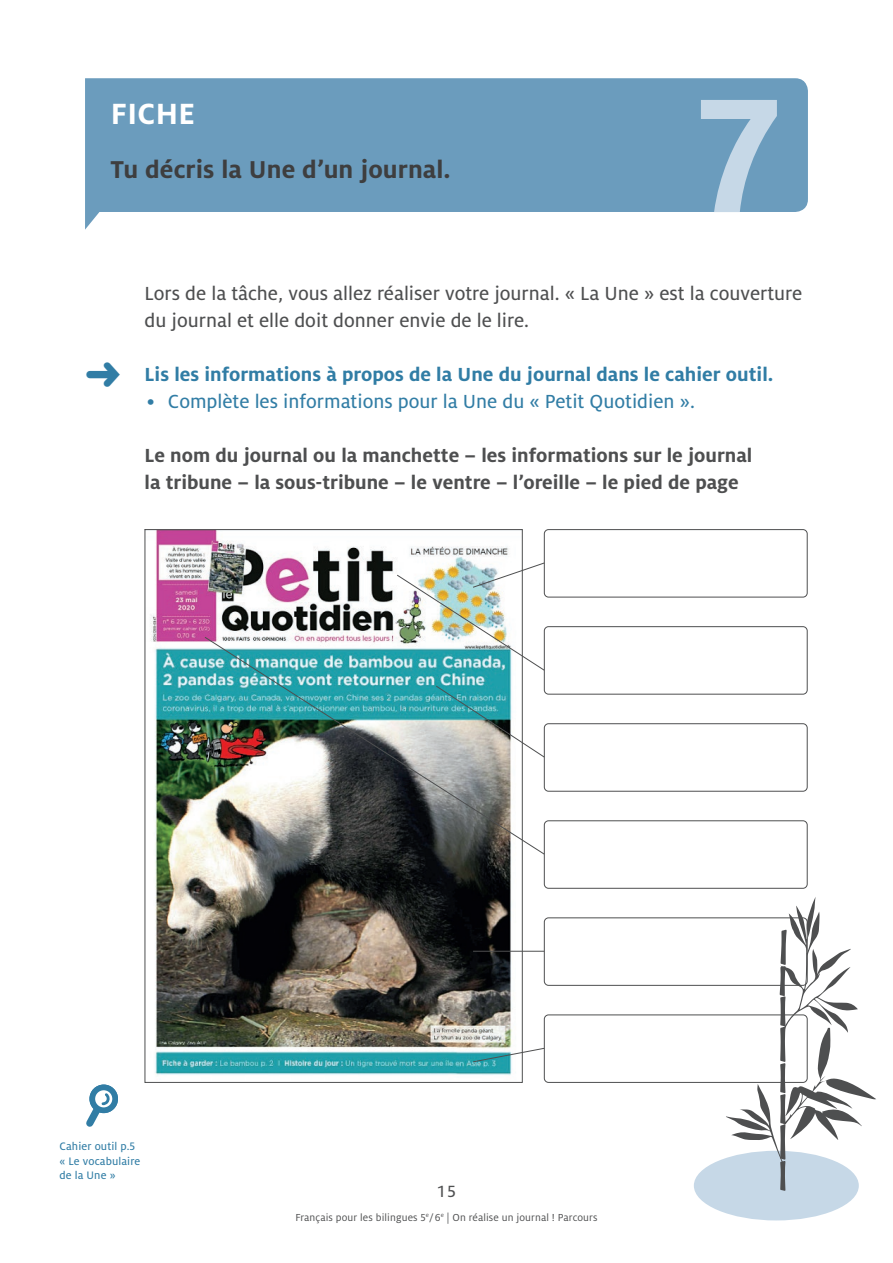
<style>
.page{position:relative;width:893px;height:1263px;background:#fff}
.page>*{position:absolute;margin:0;border:0;box-sizing:border-box;transform-origin:0 0}
.t1{font:700 180px "Milo OT";color:#c6d8e7}
.t2{font:700 32.4px "Milo OT";letter-spacing:.015em;color:#fff}
.t3{font:700 27px "Milo OT";letter-spacing:.005em;color:#3e3e3f}
.t4{font:700 21px/27px "Milo OT";color:#4e4f50}
.t5{font:21px/27px "Milo OT Text";color:#4e4f50}
.t6{font:700 21px "Milo OT";color:#317da5}
.t7{font:21px "Milo OT Text";color:#317da5}
.t8{font:18px "Milo OT Text";color:#4e4f50}
.t9{font:12px/14.4px "Milo OT Text";letter-spacing:.01em;color:#317da5}
.t10{font:11.25px "Milo OT";letter-spacing:.01em;color:#4e4f50}
</style>
<div class="page">
<svg style="left:85px;top:78px;width:723px;height:152px;background:#7ca7c4"></svg>
<div style="left:89px;top:1084px;width:29px;height:29px;border:6px solid #317da5;border-radius:50%"></div>
<svg style="left:86px;top:1091px;width:25px;height:36px"></svg>
<img style="left:150px;top:531px;width:371px;height:545px">
<div style="left:544px;top:529px;width:264px;height:68px;border:1px solid #4e4f50;border-radius:4px"></div>
<div style="left:544px;top:626px;width:264px;height:68px;border:1px solid #4e4f50;border-radius:4px"></div>
<div style="left:544px;top:723px;width:264px;height:69px;border:1px solid #4e4f50;border-radius:4px"></div>
<img style="left:396px;top:562px;width:149px;height:74px">
<img style="left:204px;top:636px;width:341px;height:219px">
<div style="left:544px;top:820px;width:264px;height:69px;border:1px solid #4e4f50;border-radius:4px"></div>
<hr style="left:473px;top:951px;width:71px;height:1px;background:#4e4f50">
<div style="left:544px;top:917px;width:264px;height:69px;border:1px solid #4e4f50;border-radius:4px"></div>
<svg style="left:472px;top:1047px;width:72px;height:16px"></svg>
<div style="left:544px;top:1014px;width:264px;height:69px;border:1px solid #4e4f50;border-radius:4px"></div>
<div style="left:694px;top:1151px;width:165px;height:69px;background:#c6d8e7;border-radius:50%"></div>
<svg style="left:726px;top:897px;width:150px;height:294px"></svg>
<h2 class="t2" style="left:111px;top:96px;width:86px">FICHE</h2>
<p class="t3" style="left:111px;top:154px;width:342px">Tu décris la Une d’un journal.</p>
<h1 class="t1" style="left:689px;top:54px;width:102px">7</h1>
<p class="t5" style="left:145px;top:280px;width:659px">Lors de la tâche, vous allez réaliser votre journal. « La Une » est la couverture du journal et elle doit donner envie de le lire.</p>
<p class="t6" style="left:145px;top:362px;width:630px">Lis les informations à propos de la Une du journal dans le cahier outil.</p>
<p class="t7" style="left:147px;top:390px;width:550px">• Complète les informations pour la Une du « Petit Quotidien ».</p>
<p class="t4" style="left:145px;top:442px;width:609px">Le nom du journal ou la manchette – les informations sur le journal la tribune – la sous-tribune – le ventre – l’oreille – le pied de page</p>
<p class="t9" style="left:60px;top:1139px;width:82px">Cahier outil p.5 « Le vocabulaire de la Une »</p>
<p class="t8" style="left:436px;top:1181px;width:22px">15</p>
<p class="t10" style="left:295px;top:1211px;width:304px">Français pour les bilingues 5<sup>e</sup>/ 6<sup>e</sup> | On réalise un journal ! Parcours</p>
</div>
